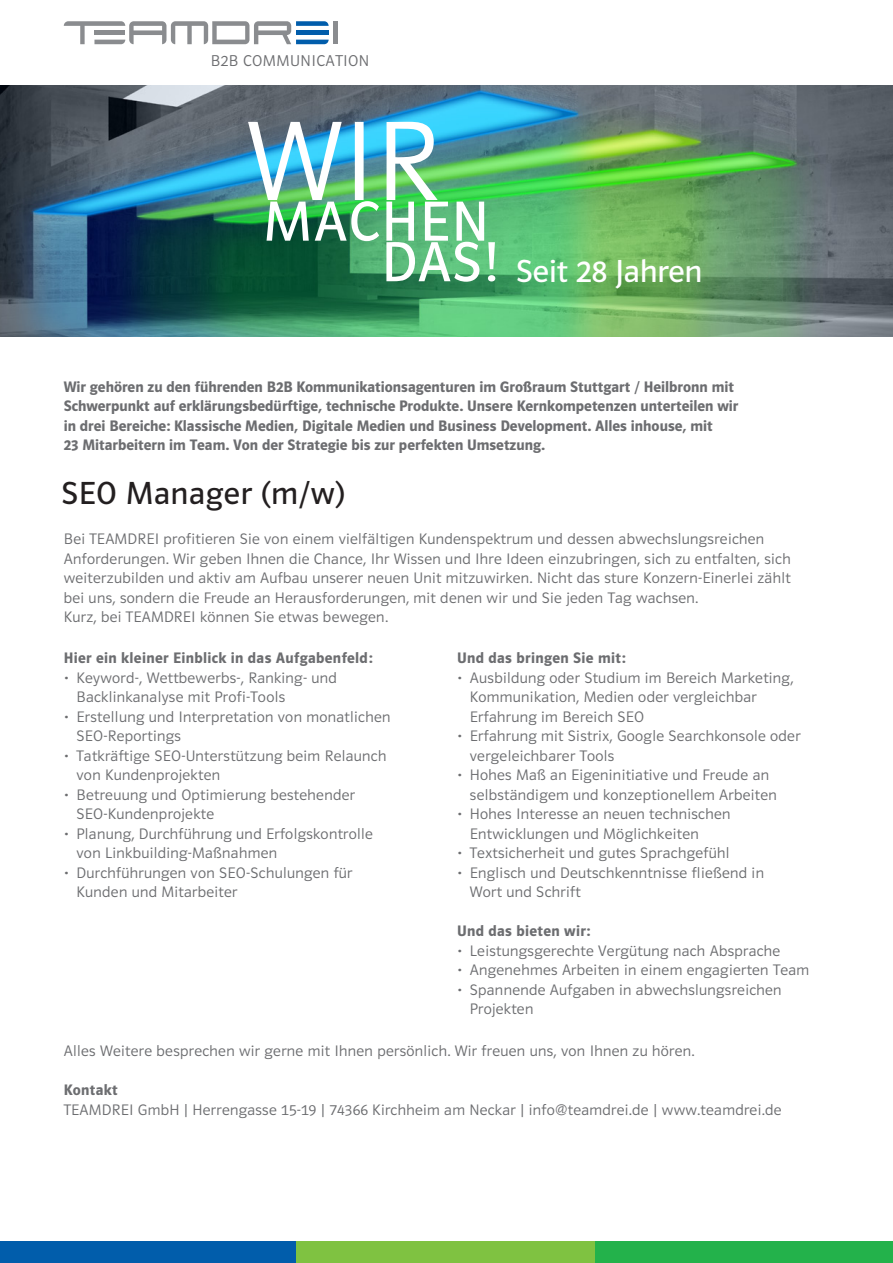
<style>
.page{position:relative;width:893px;height:1263px;background:#fff}
.page>*{position:absolute;margin:0;border:0;box-sizing:border-box;transform-origin:0 0}
.t1{font:33px "Polo 22 Buch";letter-spacing:.02em;color:#231f20}
.t2{font:33px "Polo 22 Buch";color:#fff}
.t3{font:16.2px "Polo 22 Leicht";letter-spacing:.035em;color:#6c6d70}
.t4{font:15.75px/19.5px "Polo 22 Leicht";letter-spacing:.02em;color:#6c6d70}
.t5{font:15.75px/19.5px "Polo 22 Halbfett";color:#6c6d70}
.t6{font:15.75px "Polo 22 Halbfett";letter-spacing:.02em;color:#6c6d70}
</style>
<div class="page">
<img style="left:0;top:85px;width:893px;height:252px">
<div style="left:333px;top:21px;width:5px;height:23px;background:#8a8c8f"></div>
<svg style="left:64px;top:21px;width:265px;height:23px"></svg>
<img style="left:248px;top:122px;width:247px;height:160px">
<div style="left:0;top:1242px;width:296px;height:21px;background:#015dab"></div>
<div style="left:595px;top:1242px;width:298px;height:21px;background:#23b24b"></div>
<div style="left:296px;top:1242px;width:299px;height:21px;background:#7fc241"></div>
<p class="t3" style="left:211px;top:52px;width:160px">B2B COMMUNICATION</p>
<h1 class="t2" style="left:516px;top:253px;width:188px">Seit 28 Jahren</h1>
<p class="t5" style="left:64px;top:377px;width:676px">Wir gehören zu den führenden B2B Kommunikationsagenturen im Großraum Stuttgart / Heilbronn mit Schwerpunkt auf erklärungsbedürftige, technische Produkte. Unsere Kernkompetenzen unterteilen wir in drei Bereiche: Klassische Medien, Digitale Medien und Business Development. Alles inhouse, mit<br>23 Mitarbeitern im Team. Von der Strategie bis zur perfekten Umsetzung.</p>
<h1 class="t1" style="left:61px;top:475px;width:285px">SEO Manager (m/w)</h1>
<p class="t4" style="left:64px;top:529px;width:728px">Bei TEAMDREI profitieren Sie von einem vielfältigen Kundenspektrum und dessen abwechslungsreichen Anforderungen. Wir geben Ihnen die Chance, Ihr Wissen und Ihre Ideen einzubringen, sich zu entfalten, sich weiterzubilden und aktiv am Aufbau unserer neuen Unit mitzuwirken. Nicht das sture Konzern-Einerlei zählt bei uns, sondern die Freude an Herausforderungen, mit denen wir und Sie jeden Tag wachsen.<br>Kurz, bei TEAMDREI können Sie etwas bewegen.</p>
<p class="t6" style="left:457px;top:649px;width:170px">Und das bringen Sie mit:</p>
<p class="t4" style="left:470px;top:668px;width:325px;text-indent:-13px">• Ausbildung oder Studium im Bereich Marketing,<br>Kommunikation, Medien oder vergleichbar<br>Erfahrung im Bereich SEO</p>
<p class="t4" style="left:470px;top:726px;width:332px;text-indent:-13px">• Erfahrung mit Sistrix, Google Searchkonsole oder vergeleichbarer Tools</p>
<p class="t4" style="left:470px;top:765px;width:309px;text-indent:-13px">• Hohes Maß an Eigeninitiative und Freude an selbständigem und konzeptionellem Arbeiten</p>
<p class="t4" style="left:470px;top:804px;width:262px;text-indent:-13px">• Hohes Interesse an neuen technischen<br>Entwicklungen und Möglichkeiten</p>
<p class="t4" style="left:457px;top:843px;width:274px">• Textsicherheit und gutes Sprachgefühl</p>
<p class="t4" style="left:470px;top:863px;width:296px;text-indent:-13px">• Englisch und Deutschkenntnisse fließend in<br>Wort und Schrift</p>
<p class="t6" style="left:457px;top:922px;width:135px">Und das bieten wir:</p>
<p class="t4" style="left:457px;top:941px;width:325px">• Leistungsgerechte Vergütung nach Absprache</p>
<p class="t4" style="left:457px;top:960px;width:354px">• Angenehmes Arbeiten in einem engagierten Team</p>
<p class="t4" style="left:470px;top:980px;width:313px;text-indent:-13px">• Spannende Aufgaben in abwechslungsreichen<br>Projekten</p>
<p class="t4" style="left:64px;top:1041px;width:632px">Alles Weitere besprechen wir gerne mit Ihnen persönlich. Wir freuen uns, von Ihnen zu hören.</p>
<p class="t6" style="left:64px;top:1081px;width:55px">Kontakt</p>
<p class="t4" style="left:64px;top:1099px;width:719px">TEAMDREI GmbH | Herrengasse 15-19 | 74366 Kirchheim am Neckar | info@teamdrei.de | www.teamdrei.de</p>
<p class="t6" style="left:64px;top:649px;width:310px">Hier ein kleiner Einblick in das Aufgabenfeld:</p>
<p class="t4" style="left:77px;top:668px;width:262px;text-indent:-13px">• Keyword-, Wettbewerbs-, Ranking- und<br>Backlinkanalyse mit Profi-Tools</p>
<p class="t4" style="left:77px;top:707px;width:315px;text-indent:-13px">• Erstellung und Interpretation von monatlichen<br>SEO-Reportings</p>
<p class="t4" style="left:77px;top:746px;width:311px;text-indent:-13px">• Tatkräftige SEO-Unterstützung beim Relaunch von Kundenprojekten</p>
<p class="t4" style="left:77px;top:785px;width:280px;text-indent:-13px">• Betreuung und Optimierung bestehender<br>SEO-Kundenprojekte</p>
<p class="t4" style="left:77px;top:824px;width:298px;text-indent:-13px">• Planung, Durchführung und Erfolgskontrolle von Linkbuilding-Maßnahmen</p>
<p class="t4" style="left:77px;top:863px;width:278px;text-indent:-13px">• Durchführungen von SEO-Schulungen für<br>Kunden und Mitarbeiter</p>
</div>
